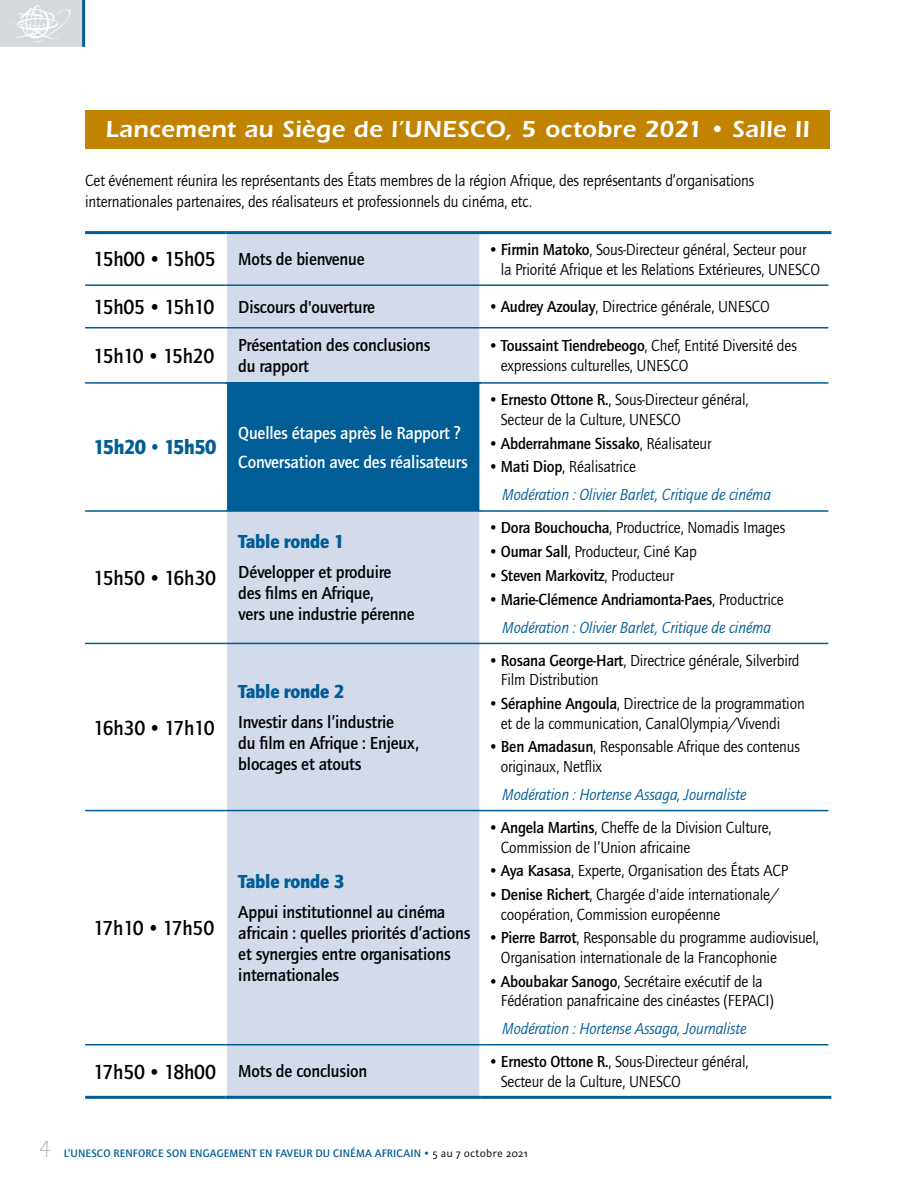
<style>
.page{position:relative;width:915px;height:1191px;background:#fff}
.page>*{position:absolute;margin:0;border:0;box-sizing:border-box;transform-origin:0 0}
.t1{font:600 24px "ITC Eras Std";letter-spacing:.015em;color:#fff}
.t2{font:500 21px "Quay Sans ITC Std";letter-spacing:-.01em;color:#000;scale:.95 1}
.t3{font:900 21px "Quay Sans ITC Std";letter-spacing:-.02em;color:#005d95;scale:.92 1}
.t4{font:900 19.5px "Quay Sans ITC Std";letter-spacing:-.01em;color:#005d95;scale:.95 1}
.t5{font:500 18px/21px "Quay Sans ITC Std";letter-spacing:-.01em;color:#000;scale:.95 1}
.t6{font:500 18px/28.2px "Quay Sans ITC Std";letter-spacing:-.01em;color:#fff;scale:.95 1}
.t7{font:16.5px/19.5px "Quay Sans ITC Std";letter-spacing:-.01em;color:#000;scale:.95 1}
.t8{font:italic 16.5px/28px "Quay Sans ITC Std";letter-spacing:-.01em;color:#005d95;scale:.95 1}
.t9{font:500 16.5px "Quay Sans ITC Std";letter-spacing:-.01em;color:#000;scale:.95 1}
.t10{font:500 11.25px "Quay Sans ITC Std";letter-spacing:.01em;color:#005d95}
.s1{font-family:"Quay Sans ITC Std";font-weight:500}
.s2{font-size:21px}
.s3{font-weight:500}
.s4{font-weight:400}
.s5{font-style:normal;color:#000}
.s6{font-weight:500;font-style:normal;color:#000}
.s7{font-family:"ITC Eras Std";font-weight:300;font-size:24px;color:#a1a7af}
.s8{font-family:"Graublau Sans";font-weight:400;font-size:12px;color:#000}
</style>
<div class="page">
<div style="left:0;top:0;width:82px;height:47px;background:#d5d9dd"></div>
<svg style="left:15px;top:5px;width:55px;height:38px"></svg>
<hr style="left:82px;top:0;width:3px;height:47px;background:#005d95">
<div style="left:227px;top:234px;width:252px;height:861px;background:#d3daea"></div>
<div style="left:225px;top:383px;width:255px;height:128px;background:#005d95"></div>
<hr style="left:224px;top:384px;width:3px;height:126px;background:#fff">
<hr style="left:479px;top:384px;width:3px;height:126px;background:#fff">
<hr style="left:85px;top:231px;width:140px;height:3px;background:#005d95">
<hr style="left:225px;top:231px;width:255px;height:3px;background:#005d95">
<hr style="left:480px;top:231px;width:351px;height:3px;background:#005d95">
<hr style="left:85px;top:1095px;width:140px;height:3px;background:#005d95">
<hr style="left:225px;top:1095px;width:255px;height:3px;background:#005d95">
<hr style="left:480px;top:1095px;width:351px;height:3px;background:#005d95">
<hr style="left:85px;top:284px;width:140px;height:2px;background:#005d95">
<hr style="left:225px;top:284px;width:255px;height:2px;background:#005d95">
<hr style="left:480px;top:284px;width:348px;height:2px;background:#005d95">
<hr style="left:85px;top:327px;width:140px;height:1px;background:#005d95">
<hr style="left:225px;top:327px;width:255px;height:1px;background:#005d95">
<hr style="left:480px;top:327px;width:348px;height:1px;background:#005d95">
<hr style="left:85px;top:382px;width:140px;height:2px;background:#005d95">
<hr style="left:225px;top:382px;width:255px;height:2px;background:#005d95">
<hr style="left:480px;top:382px;width:348px;height:2px;background:#005d95">
<hr style="left:85px;top:510px;width:140px;height:2px;background:#005d95">
<hr style="left:225px;top:510px;width:255px;height:2px;background:#005d95">
<hr style="left:480px;top:510px;width:348px;height:2px;background:#005d95">
<hr style="left:85px;top:642px;width:140px;height:2px;background:#005d95">
<hr style="left:225px;top:642px;width:255px;height:2px;background:#005d95">
<hr style="left:480px;top:642px;width:348px;height:2px;background:#005d95">
<hr style="left:85px;top:810px;width:140px;height:1px;background:#005d95">
<hr style="left:225px;top:810px;width:255px;height:1px;background:#005d95">
<hr style="left:480px;top:810px;width:348px;height:1px;background:#005d95">
<hr style="left:85px;top:1044px;width:140px;height:1px;background:#005d95">
<hr style="left:225px;top:1044px;width:255px;height:1px;background:#005d95">
<hr style="left:480px;top:1044px;width:348px;height:1px;background:#005d95">
<div style="left:85px;top:111px;width:744px;height:38px;background:#c18300"></div>
<h1 class="t1" style="left:105px;top:115px;width:705px">Lancement au Siège de l’UNESCO, 5 octobre 2021 <span class="s1">•</span> Salle II</h1>
<p class="t7" style="left:85px;top:170px;width:705px;line-height:21px">Cet événement réunira les représentants des États membres de la région Afrique, des représentants d’organisations internationales partenaires, des réalisateurs et professionnels du cinéma, etc.</p>
<p class="t5" style="left:94px;top:249px;width:287px"><span class="s2">15h00 • 15h05</span> Mots de bienvenue</p>
<p class="t7" style="left:500px;top:240px;width:337px;text-indent:-11px">• <span class="s3">Firmin Matoko</span>, Sous-Directeur général, Secteur pour la Priorité Afrique et les Relations Extérieures, UNESCO</p>
<p class="t5" style="left:94px;top:296px;width:298px"><span class="s2">15h05 • 15h10</span> Discours d'ouverture</p>
<p class="t7" style="left:489px;top:297px;width:297px">• <span class="s3">Audrey Azoulay</span>, Directrice générale, UNESCO</p>
<p class="t2" style="left:94px;top:343px;width:129px">15h10 • 15h20</p>
<p class="t5" style="left:238px;top:335px;width:204px">Présentation des conclusions du rapport</p>
<p class="t7" style="left:500px;top:336px;width:313px;text-indent:-11px">• <span class="s3">Toussaint Tiendrebeogo</span>, Chef, Entité Diversité des expressions culturelles, UNESCO</p>
<p class="t3" style="left:94px;top:434px;width:135px">15h20 • 15h50</p>
<p class="t2" style="left:94px;top:565px;width:130px">15h50 • 16h30</p>
<p class="t2" style="left:94px;top:715px;width:129px">16h30 • 17h10</p>
<p class="t2" style="left:94px;top:916px;width:128px">17h10 • 17h50</p>
<p class="t6" style="left:238px;top:419px;width:243px">Quelles étapes après le Rapport ?<br>Conversation avec des réalisateurs</p>
<p class="t4" style="left:238px;top:530px;width:113px">Table ronde 1</p>
<p class="t5" style="left:238px;top:561px;width:187px">Développer et produire des films en Afrique,<br>vers une industrie pérenne</p>
<p class="t4" style="left:238px;top:679px;width:113px">Table ronde 2</p>
<p class="t5" style="left:238px;top:711px;width:192px">Investir dans l’industrie<br>du film en Afrique : Enjeux, blocages et atouts</p>
<p class="t4" style="left:238px;top:870px;width:113px">Table ronde 3</p>
<p class="t5" style="left:238px;top:901px;width:246px">Appui institutionnel au cinéma africain : quelles priorités d’actions et synergies entre organisations internationales</p>
<p class="t7" style="left:500px;top:390px;width:262px;text-indent:-11px">• <span class="s3">Ernesto Ottone R.</span>, Sous-Directeur général,<br>Secteur de la Culture, UNESCO</p>
<p class="t9" style="left:489px;top:433px;width:235px"><span class="s4">•</span> Abderrahmane Sissako<span class="s4">, Réalisateur</span></p>
<p class="t8" style="left:502px;top:453px;width:284px;text-indent:-13px"><span class="s5">•</span> <span class="s6">Mati Diop</span><span class="s5">, Réalisatrice<br></span>Modération : Olivier Barlet, Critique de cinéma</p>
<p class="t7" style="left:489px;top:518px;width:313px">• <span class="s3">Dora Bouchoucha</span>, Productrice, Nomadis Images</p>
<p class="t7" style="left:489px;top:542px;width:220px">• <span class="s3">Oumar Sall</span>, Producteur, Ciné Kap</p>
<p class="t9" style="left:489px;top:566px;width:196px"><span class="s4">•</span> Steven Markovitz<span class="s4">, Producteur</span></p>
<p class="t8" style="left:489px;top:585px;width:311px;text-align:center"><span class="s5">•</span> <span class="s6">Marie-Clémence Andriamonta-Paes</span><span class="s5">, Productrice<br></span>Modération : Olivier Barlet, Critique de cinéma</p>
<p class="t7" style="left:500px;top:650px;width:316px;text-indent:-11px">• <span class="s3">Rosana George-Hart</span>, Directrice générale, Silverbird<br>Film Distribution</p>
<p class="t7" style="left:500px;top:694px;width:321px;text-indent:-11px">• <span class="s3">Séraphine Angoula</span>, Directrice de la programmation et de la communication, CanalOlympia/Vivendi</p>
<p class="t7" style="left:500px;top:737px;width:316px;text-indent:-11px">• <span class="s3">Ben Amadasun</span>, Responsable Afrique des contenus originaux, Netflix</p>
<p class="t8" style="left:502px;top:780px;width:259px">Modération : Hortense Assaga, Journaliste</p>
<p class="t7" style="left:500px;top:817px;width:286px;text-indent:-11px">• <span class="s3">Angela Martins</span>, Cheffe de la Division Culture,<br>Commission de l’Union africaine</p>
<p class="t7" style="left:489px;top:861px;width:316px">• <span class="s3">Aya Kasasa</span>, Experte, Organisation des États ACP</p>
<p class="t7" style="left:500px;top:884px;width:294px;text-indent:-11px">• <span class="s3">Denise Richert</span>, Chargée d'aide internationale/ coopération, Commission européenne</p>
<p class="t7" style="left:500px;top:928px;width:336px;text-indent:-11px">• <span class="s3">Pierre Barrot</span>, Responsable du programme audiovisuel,<br>Organisation internationale de la Francophonie</p>
<p class="t7" style="left:500px;top:971px;width:289px;text-indent:-11px">• <span class="s3">Aboubakar Sanogo</span>, Secrétaire exécutif de la<br>Fédération panafricaine des cinéastes (FEPACI)</p>
<p class="t8" style="left:502px;top:1014px;width:259px">Modération : Hortense Assaga, Journaliste</p>
<p class="t5" style="left:94px;top:1061px;width:289px"><span class="s2">17h50 • 18h00</span> Mots de conclusion</p>
<p class="t7" style="left:500px;top:1052px;width:262px;text-indent:-11px">• <span class="s3">Ernesto Ottone R.</span>, Sous-Directeur général,<br>Secteur de la Culture, UNESCO</p>
<p class="t10" style="left:39px;top:1146px;width:490px"><span class="s7">4</span> L’UNESCO RENFORCE SON ENGAGEMENT EN FAVEUR DU CINÉMA AFRICAIN • <span class="s8">5 au 7 octobre 2021</span></p>
</div>
